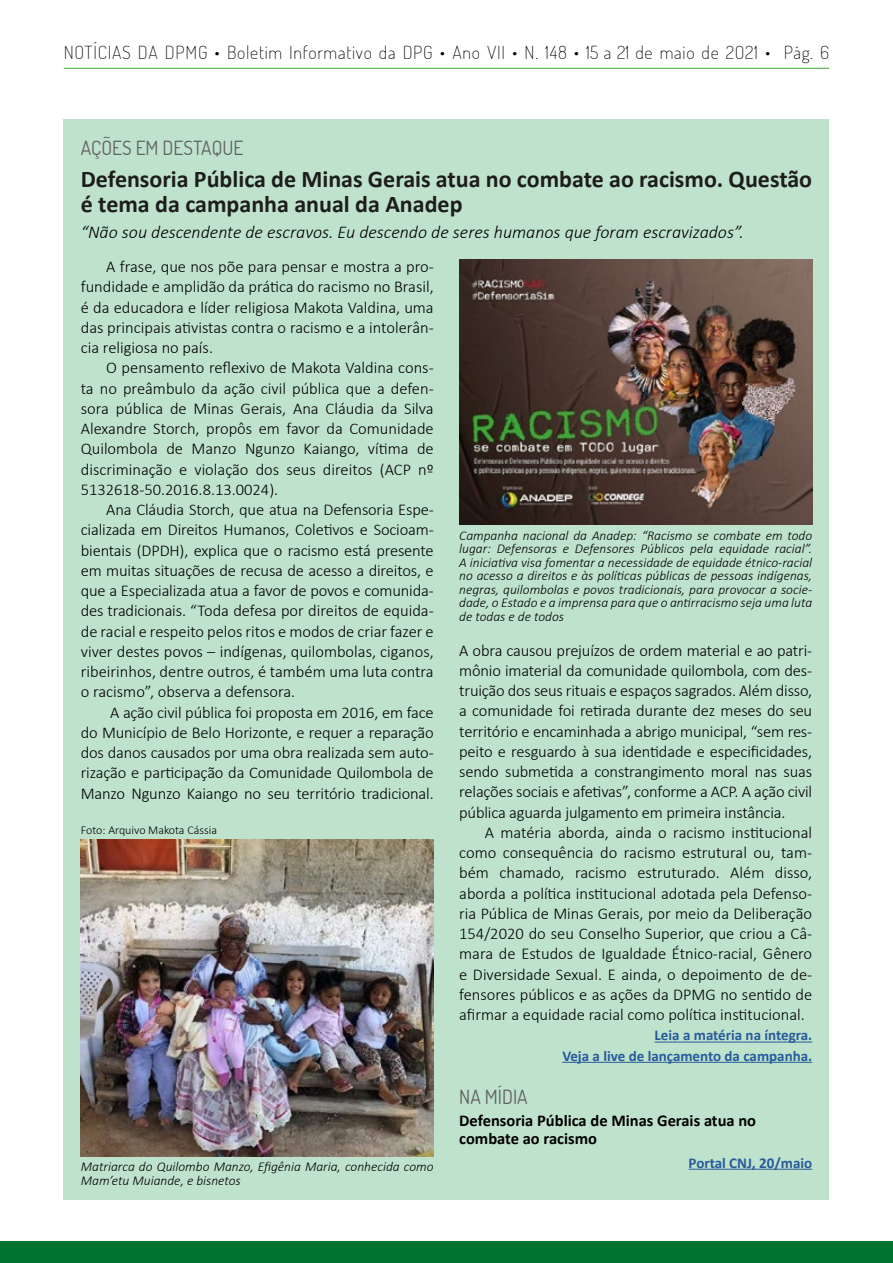
<style>
.page{position:relative;width:893px;height:1263px;background:#fff}
.page>*{position:absolute;margin:0;border:0;box-sizing:border-box;transform-origin:0 0}
.t1{font:700 24px/25.5px "Calibri";color:#1d1d1b}
.t2{font:19.5px "Dosis";color:#616160}
.t3{font:200 18px "Dosis";letter-spacing:.04em;color:#000}
.t4{font:italic 300 18px "Calibri";color:#000}
.t5{font:300 16.5px/20.2px "Calibri";color:#000;text-align:justify}
.t6{font:700 16.5px/18px "Calibri";color:#000}
.t7{font:700 15px/20.2px "Calibri";color:#275b9b;text-align:right}
.t8{font:italic 300 13.5px/13.5px "Calibri";color:#000;text-align:justify}
.t9{font:300 12px "Calibri";color:#000}
</style>
<div class="page">
<div style="left:0;top:1241px;width:893px;height:22px;background:#007330"></div>
<hr style="left:64px;top:68px;width:765px;height:1px;background:#3fa535">
<div style="left:64px;top:119px;width:765px;height:1080px;background:#bfe2cd"></div>
<hr style="left:655px;top:1041px;width:157px;height:1px;background:#275b9b">
<hr style="left:562px;top:1062px;width:250px;height:1px;background:#275b9b">
<hr style="left:689px;top:1169px;width:123px;height:1px;background:#275b9b">
<img style="left:459px;top:260px;width:353px;height:264px">
<img style="left:81px;top:839px;width:353px;height:318px">
<p class="t3" style="left:64px;top:41px;width:767px">NOTÍCIAS DA DPMG • Boletim Informativo da DPG • Ano VII • N. 148 • 15 a 21 de maio de 2O21 • Pág. 6</p>
<p class="t2" style="left:81px;top:135px;width:164px">AÇÕES EM DESTAQUE</p>
<h1 class="t1" style="left:81px;top:166px;width:733px">Defensoria Pública de Minas Gerais atua no combate ao racismo. Questão é tema da campanha anual da Anadep</h1>
<p class="t4" style="left:81px;top:220px;width:665px">“Não sou descendente de escravos. Eu descendo de seres humanos que foram escravizados”.</p>
<p class="t5" style="left:81px;top:256px;width:354px;text-indent:26px">A frase, que nos põe para pensar e mostra a pro&shy;fundidade e amplidão da prática do racismo no Brasil, é da educadora e líder religiosa Makota Valdina, uma das principais ativistas contra o racismo e a intolerân&shy;cia religiosa no país.</p>
<p class="t5" style="left:81px;top:358px;width:354px;text-indent:26px">O pensamento reflexivo de Makota Valdina cons&shy;ta no preâmbulo da ação civil pública que a defen&shy;sora pública de Minas Gerais, Ana Cláudia da Silva Alexandre Storch, propôs em favor da Comunidade Quilombola de Manzo Ngunzo Kaiango, vítima de discriminação e violação dos seus direitos (ACP nº 5132618-50.2016.8.13.0024).</p>
<p class="t5" style="left:81px;top:499px;width:354px;text-indent:26px">Ana Cláudia Storch, que atua na Defensoria Espe&shy;cializada em Direitos Humanos, Coletivos e Socioam&shy;bientais (DPDH), explica que o racismo está presente em muitas situações de recusa de acesso a direitos, e que a Especializada atua a favor de povos e comunida&shy;des tradicionais. “Toda defesa por direitos de equida&shy;de racial e respeito pelos ritos e modos de criar fazer e viver destes povos – indígenas, quilombolas, ciganos, ribeirinhos, dentre outros, é também uma luta contra o racismo”, observa a defensora.</p>
<p class="t5" style="left:81px;top:702px;width:354px;text-indent:29px">A ação civil pública foi proposta em 2016, em face do Município de Belo Horizonte, e requer a reparação dos danos causados por uma obra realizada sem auto&shy;rização e participação da Comunidade Quilombola de Manzo Ngunzo Kaiango no seu território tradicional.</p>
<p class="t9" style="left:81px;top:823px;width:138px">Foto: Arquivo Makota Cássia</p>
<p class="t8" style="left:459px;top:528px;width:354px">Campanha nacional da Anadep: “Racismo se combate em todo lugar: Defensoras e Defensores Públicos pela equidade racial”.<br>A iniciativa visa fomentar a necessidade de equidade étnico-racial no acesso a direitos e às políticas públicas de pessoas indígenas, negras, quilombolas e povos tradicionais, para provocar a socie&shy;dade, o Estado e a imprensa para que o antirracismo seja uma luta de todas e de todos</p>
<p class="t5" style="left:459px;top:640px;width:355px">A obra causou prejuízos de ordem material e ao patri&shy;mônio imaterial da comunidade quilombola, com des&shy;truição dos seus rituais e espaços sagrados. Além disso, a comunidade foi retirada durante dez meses do seu território e encaminhada a abrigo municipal, “sem res&shy;peito e resguardo à sua identidade e especificidades, sendo submetida a constrangimento moral nas suas relações sociais e afetivas”, conforme a ACP. A ação civil pública aguarda julgamento em primeira instância.</p>
<p class="t5" style="left:459px;top:822px;width:354px;text-indent:26px">A matéria aborda, ainda o racismo institucional como consequência do racismo estrutural ou, tam&shy;bém chamado, racismo estruturado. Além disso, aborda a política institucional adotada pela Defenso&shy;ria Pública de Minas Gerais, por meio da Deliberação 154/2020 do seu Conselho Superior, que criou a Câ&shy;mara de Estudos de Igualdade Étnico-racial, Gênero e Diversidade Sexual. E ainda, o depoimento de de&shy;fensores públicos e as ações da DPMG no sentido de afirmar a equidade racial como política institucional.</p>
<p class="t7" style="left:562px;top:1025px;width:251px">Leia a matéria na íntegra.<br>Veja a live de lançamento da campanha.</p>
<p class="t2" style="left:459px;top:1084px;width:70px">NA MÍDIA</p>
<p class="t6" style="left:459px;top:1112px;width:298px">Defensoria Pública de Minas Gerais atua no combate ao racismo</p>
<p class="t8" style="left:81px;top:1160px;width:354px">Matriarca do Quilombo Manzo, Efigênia Maria, conhecida como</p>
<p class="t7" style="left:689px;top:1152px;width:125px">Portal CNJ, 20/maio</p>
<p class="t8" style="left:81px;top:1174px;width:162px">Mam’etu Muiande, e bisnetos</p>
</div>
